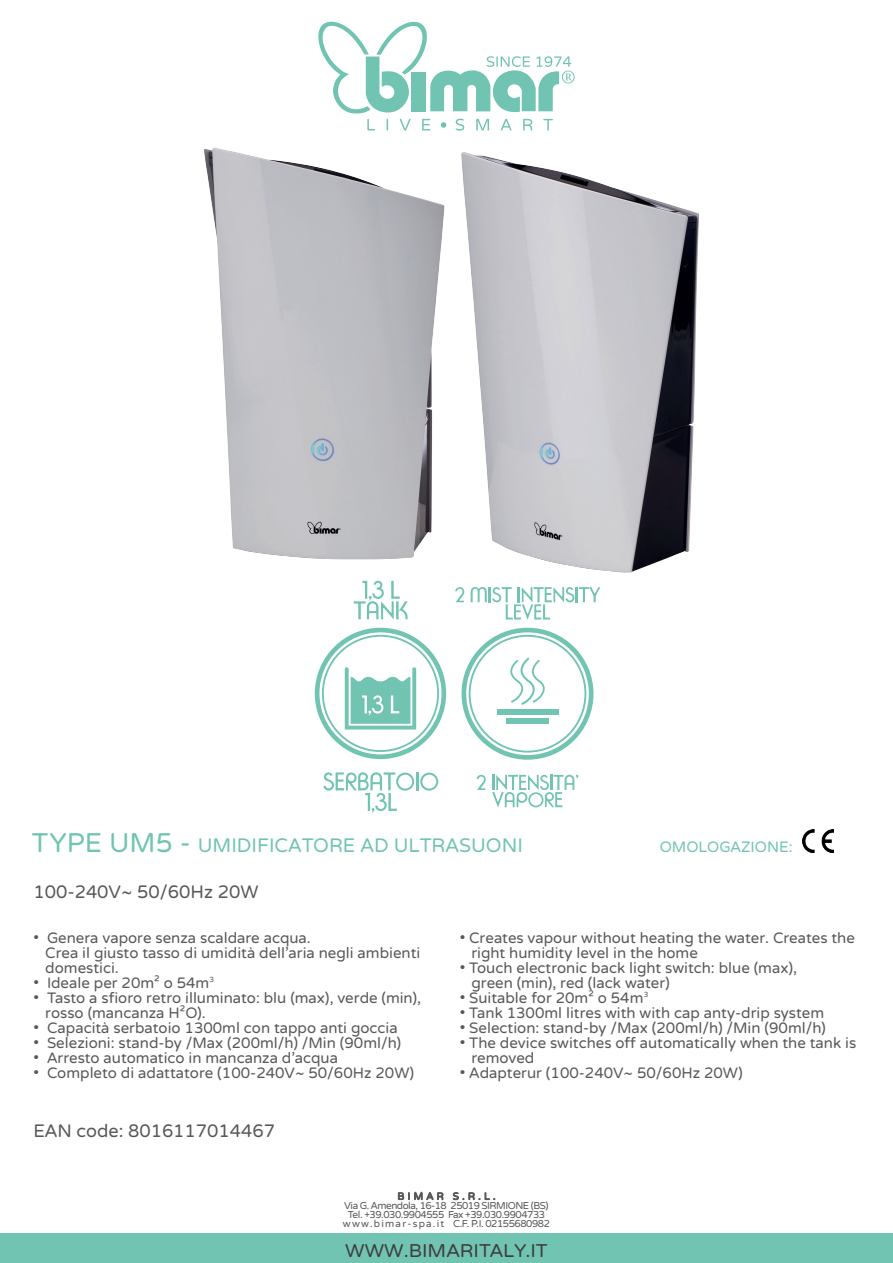
<style>
.page{position:relative;width:893px;height:1263px;background:#fff}
.page>*{position:absolute;margin:0;border:0;box-sizing:border-box;transform-origin:0 0}
.t1{font:19.5px "Varela Round";color:#71c4b1}
.t2{font:18.45px "Varela Round";color:#3e3e3f;scale:1.05 1}
.t3{font:18px "Varela Round";color:#57585a}
.t4{font:15px/15px "Varela Round";color:#57585a}
.t5{font:15px "Varela Round";color:#71c4b1}
.t6{font:10.05px/9px "Varela Round";letter-spacing:-.045em;color:#57585a;text-align:center}
.t7{font:7.5px "Varela Round";color:#57585a}
.s1{font-size:27px}
</style>
<div class="page">
<svg style="left:398px;top:1191px;width:46px;height:10px"></svg>
<svg style="left:453px;top:1192px;width:42px;height:8px"></svg>
<div style="left:0;top:1233px;width:893px;height:30px;background:#71c4b1"></div>
<svg style="left:318px;top:21px;width:257px;height:104px"></svg>
<img style="left:802px;top:829px;width:32px;height:23px">
<img style="left:557px;top:171px;width:142px;height:417px">
<img style="left:204px;top:125px;width:353px;height:477px">
<svg style="left:354px;top:581px;width:54px;height:38px"></svg>
<svg style="left:323px;top:772px;width:115px;height:40px"></svg>
<svg style="left:315px;top:628px;width:131px;height:131px"></svg>
<svg style="left:477px;top:775px;width:9px;height:15px"></svg>
<svg style="left:492px;top:775px;width:86px;height:32px"></svg>
<svg style="left:455px;top:587px;width:9px;height:15px"></svg>
<svg style="left:471px;top:587px;width:129px;height:33px"></svg>
<svg style="left:462px;top:628px;width:131px;height:132px"></svg>
<div style="left:497px;top:709px;width:61px;height:6px;background:#71c4b1"></div>
<div style="left:506px;top:717px;width:43px;height:6px;background:#71c4b1"></div>
<h1 class="t1" style="left:32px;top:834px;width:492px"><span class="s1">TYPE UM5 -</span> UMIDIFICATORE AD ULTRASUONI</h1>
<p class="t3" style="left:33px;top:881px;width:227px">100-240V~ 50/60Hz 20W</p>
<p class="t5" style="left:660px;top:838px;width:134px">OMOLOGAZIONE:</p>
<p class="t4" style="left:45px;top:931px;width:376px;text-indent:-12px">• Genera vapore senza scaldare acqua.<br>Crea il giusto tasso di umidità dell’aria negli ambienti domestici.</p>
<p class="t4" style="left:34px;top:976px;width:177px">• Ideale per 20m² o 54m</p>
<p class="t4" style="left:45px;top:991px;width:377px;text-indent:-12px">• Tasto a sfioro retro illuminato: blu (max), verde (min), rosso (mancanza H²O).</p>
<p class="t4" style="left:34px;top:1021px;width:366px">• Capacità serbatoio 1300ml con tappo anti goccia</p>
<p class="t4" style="left:34px;top:1036px;width:369px">• Selezioni: stand-by /Max (200ml/h) /Min (90ml/h)</p>
<p class="t4" style="left:34px;top:1051px;width:306px">• Arresto automatico in mancanza d’acqua</p>
<p class="t4" style="left:34px;top:1066px;width:382px">• Completo di adattatore (100-240V~ 50/60Hz 20W)</p>
<p class="t7" style="left:210px;top:975px;width:6px">3</p>
<p class="t3" style="left:33px;top:1120px;width:243px">EAN code: 8016117014467</p>
<p class="t4" style="left:471px;top:931px;width:385px;text-indent:-12px">• Creates vapour without heating the water. Creates the right humidity level in the home</p>
<p class="t4" style="left:471px;top:961px;width:327px;text-indent:-12px">• Touch electronic back light switch: blue (max), green (min), red (lack water)</p>
<p class="t4" style="left:460px;top:991px;width:185px">• Suitable for 20m² o 54m</p>
<p class="t4" style="left:460px;top:1006px;width:366px">• Tank 1300ml litres with with cap anty-drip system</p>
<p class="t4" style="left:460px;top:1021px;width:368px">• Selection: stand-by /Max (200ml/h) /Min (90ml/h)</p>
<p class="t4" style="left:471px;top:1036px;width:386px;text-indent:-12px">• The device switches off automatically when the tank is removed</p>
<p class="t4" style="left:460px;top:1066px;width:285px">• Adapterur (100-240V~ 50/60Hz 20W)</p>
<p class="t7" style="left:644px;top:990px;width:6px">3</p>
<p class="t6" style="left:343px;top:1192px;width:209px">BIMAR S.R.L.<br>Via G. Amendola, 16-18 25019 SIRMIONE (BS)<br>Tel. +39.030.9904555 Fax +39.030.9904733 www . b i m a r - s p a . i t C.F. P.I. 02155680982</p>
<p class="t2" style="left:345px;top:1240px;width:194px">WWW.BIMARITALY.IT</p>
</div>
